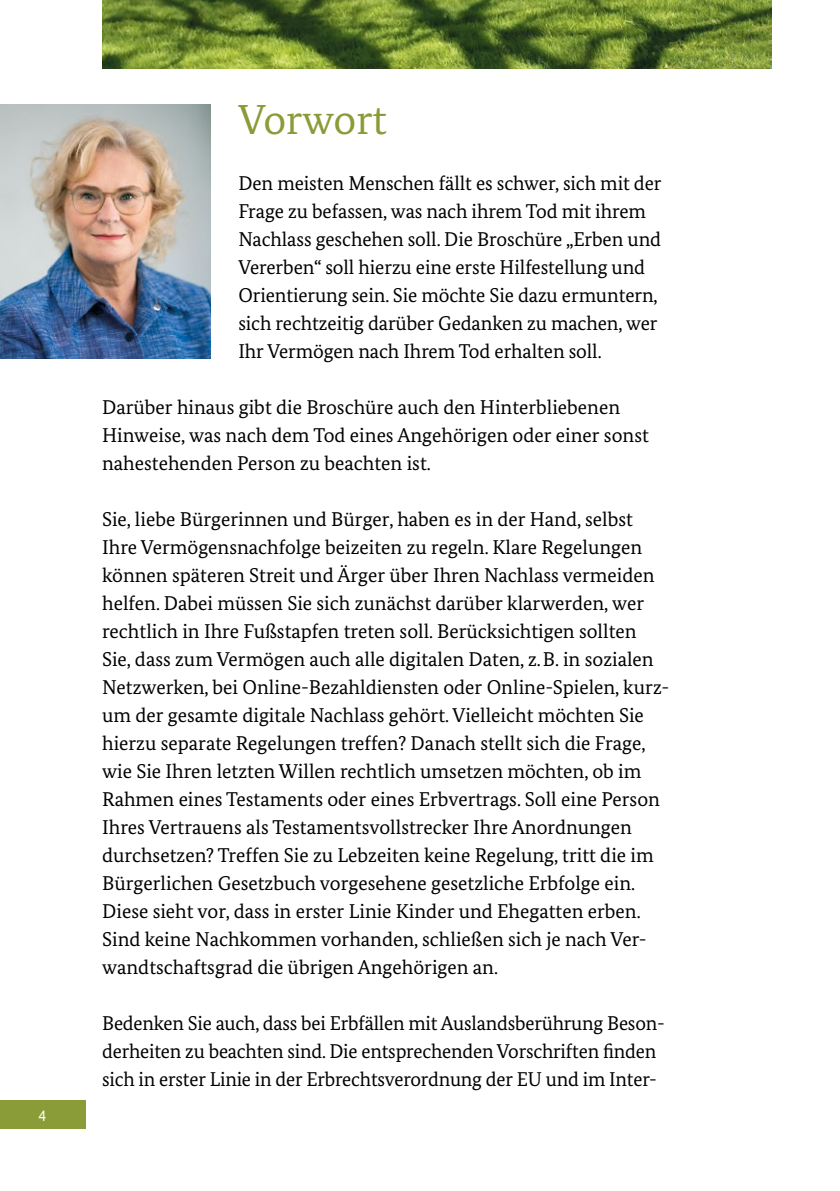
<style>
.page{position:relative;width:840px;height:1191px;background:#fff}
.page>*{position:absolute;margin:0;border:0;box-sizing:border-box;transform-origin:0 0}
.Innenseiten_H1_Headline_Vorwort_21_28pt{font:42px "Bundes Serif";color:#8a9c38}
.Innenseiten_P_Copy_10_14pt{font:20px/28px "Bundes Serif";color:#000}
.t1{font:16px "Bundes Sans";color:#fff}
</style>
<div class="page">
<div style="left:0;top:1100px;width:85px;height:28px;background:#8a9c38"></div>
<img style="left:102px;top:0;width:669px;height:68px">
<img style="left:0;top:104px;width:210px;height:254px">
<p class="t1" style="left:39px;top:1105px;width:9px">4</p>
<h1 class="Innenseiten_H1_Headline_Vorwort_21_28pt" style="left:238px;top:94px;width:150px">Vorwort</h1>
<p class="Innenseiten_P_Copy_10_14pt" style="left:238px;top:169px;width:424px">Den meisten Menschen fällt es schwer, sich mit der Frage zu befassen, was nach ihrem Tod mit ihrem Nachlass geschehen soll. Die Broschüre „Erben und Vererben“ soll hierzu eine erste Hilfestellung und Orientierung sein. Sie möchte Sie dazu ermuntern, sich rechtzeitig darüber Gedanken zu machen, wer Ihr Vermögen nach Ihrem Tod erhalten soll.</p>
<p class="Innenseiten_P_Copy_10_14pt" style="left:102px;top:393px;width:548px">Darüber hinaus gibt die Broschüre auch den Hinterbliebenen<br>Hinweise, was nach dem Tod eines Angehörigen oder einer sonst nahestehenden Person zu beachten ist.</p>
<p class="Innenseiten_P_Copy_10_14pt" style="left:102px;top:505px;width:568px">Sie, liebe Bürgerinnen und Bürger, haben es in der Hand, selbst Ihre Vermögensnachfolge beizeiten zu regeln. Klare Regelungen können späteren Streit und Ärger über Ihren Nachlass vermeiden helfen. Dabei müssen Sie sich zunächst darüber klarwerden, wer rechtlich in Ihre Fußstapfen treten soll. Berücksichtigen sollten Sie, dass zum Vermögen auch alle digitalen Daten, z. B. in sozialen Netzwerken, bei Online-Bezahldiensten oder Online-Spielen, kurz&shy;um der gesamte digitale Nachlass gehört. Vielleicht möchten Sie hierzu separate Regelungen treffen? Danach stellt sich die Frage, wie Sie Ihren letzten Willen rechtlich umsetzen möchten, ob im Rahmen eines Testaments oder eines Erbvertrags. Soll eine Person Ihres Vertrauens als Testamentsvollstrecker Ihre Anordnungen durchsetzen? Treffen Sie zu Lebzeiten keine Regelung, tritt die im Bürgerlichen Gesetzbuch vorgesehene gesetzliche Erbfolge ein.<br>Diese sieht vor, dass in erster Linie Kinder und Ehegatten erben.<br>Sind keine Nachkommen vorhanden, schließen sich je nach Ver&shy;wandtschaftsgrad die übrigen Angehörigen an.</p>
<p class="Innenseiten_P_Copy_10_14pt" style="left:102px;top:1009px;width:564px">Bedenken Sie auch, dass bei Erbfällen mit Auslandsberührung Beson&shy;derheiten zu beachten sind. Die entsprechenden Vorschriften finden sich in erster Linie in der Erbrechtsverordnung der EU und im Inter-</p>
</div>
